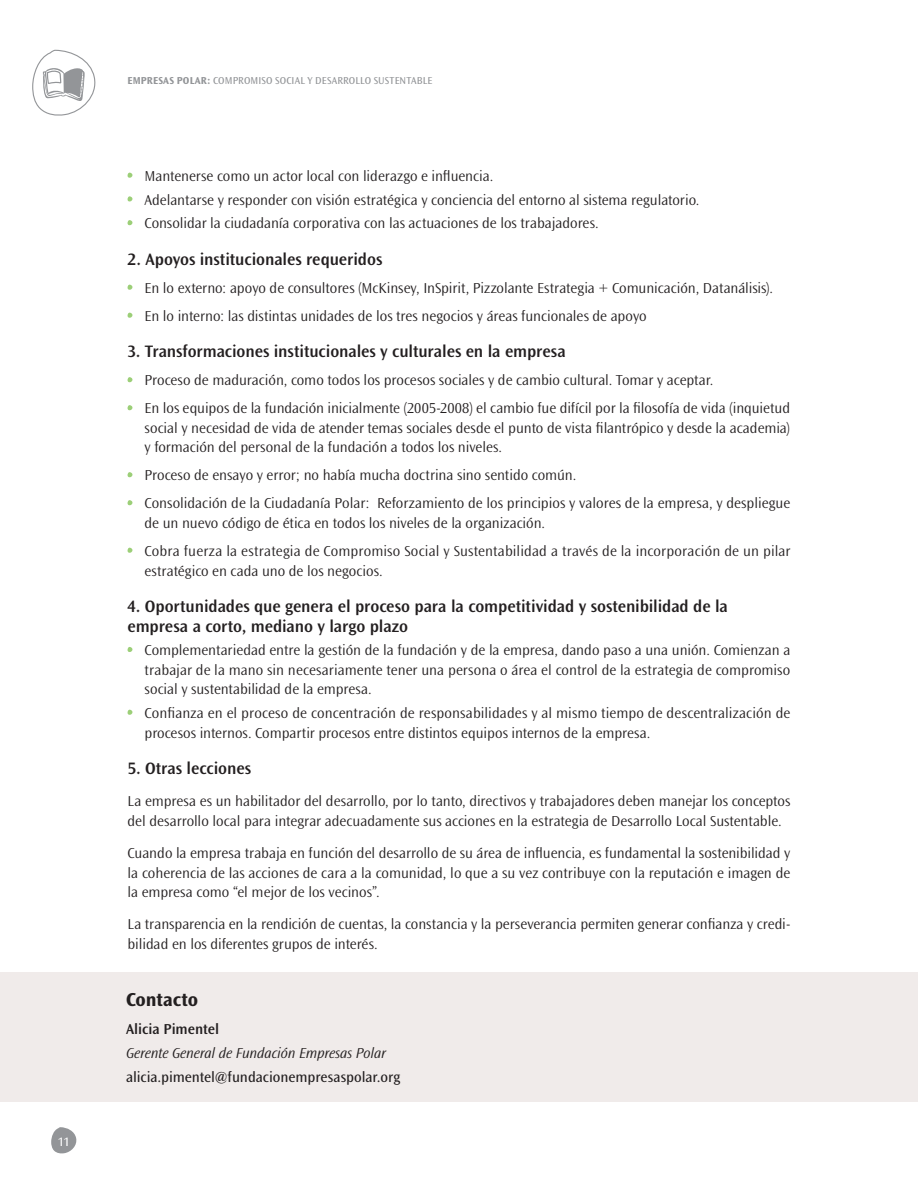
<style>
.page{position:relative;width:918px;height:1188px;background:#fff}
.page>*{position:absolute;margin:0;border:0;box-sizing:border-box;transform-origin:0 0}
.Sub_1{font:700 19.5px "Ocean Sans Std";letter-spacing:-.005em;color:#231f20}
.Sub_2{font:600 17.25px/19.5px "Ocean Sans Std";letter-spacing:-.005em;color:#231f20}
.texto_bullet{font:300 15px/19.5px "Ocean Sans Std";color:#231f20}
.texto{font:300 15px/19.5px "Ocean Sans Std";letter-spacing:-.005em;color:#231f20}
.texto-2{font:15px "Ocean Sans Std";color:#231f20}
.texto-3{font:italic 300 15px "Ocean Sans Std";letter-spacing:-.01em;color:#231f20}
.texto-4{font:600 15px "Ocean Sans Std";color:#231f20}
.t1{font:12.75px "Ocean Sans Std";color:#fff}
.t2{font:10.5px "Ocean Sans Std";letter-spacing:.015em;color:#939598}
.s1{font-weight:700}
</style>
<div class="page">
<svg style="left:51px;top:1127px;width:26px;height:27px"></svg>
<svg style="left:32px;top:49px;width:64px;height:67px"></svg>
<div style="left:0;top:972px;width:918px;height:130px;background:#f0ebea"></div>
<svg style="left:128px;top:173px;width:5px;height:5px"></svg>
<svg style="left:128px;top:196px;width:5px;height:6px"></svg>
<svg style="left:128px;top:220px;width:5px;height:5px"></svg>
<svg style="left:128px;top:285px;width:5px;height:5px"></svg>
<svg style="left:128px;top:313px;width:5px;height:5px"></svg>
<svg style="left:128px;top:377px;width:5px;height:5px"></svg>
<svg style="left:128px;top:405px;width:5px;height:5px"></svg>
<svg style="left:128px;top:472px;width:5px;height:5px"></svg>
<svg style="left:128px;top:500px;width:5px;height:5px"></svg>
<svg style="left:128px;top:548px;width:5px;height:5px"></svg>
<svg style="left:128px;top:647px;width:5px;height:5px"></svg>
<svg style="left:128px;top:710px;width:5px;height:5px"></svg>
<p class="t1" style="left:58px;top:1135px;width:13px">11</p>
<p class="t2" style="left:128px;top:75px;width:306px"><span class="s1">EMPRESAS POLAR:</span> COMPROMISO SOCIAL Y DESARROLLO SUSTENTABLE</p>
<p class="texto_bullet" style="left:145px;top:166px;width:350px">Mantenerse como un actor local con liderazgo e influencia.</p>
<p class="texto_bullet" style="left:145px;top:190px;width:556px">Adelantarse y responder con visión estratégica y conciencia del entorno al sistema regulatorio.</p>
<p class="texto_bullet" style="left:145px;top:214px;width:456px">Consolidar la ciudadanía corporativa con las actuaciones de los trabajadores.</p>
<p class="Sub_2" style="left:128px;top:250px;width:256px">2. Apoyos institucionales requeridos</p>
<p class="texto_bullet" style="left:145px;top:278px;width:630px">En lo externo: apoyo de consultores (McKinsey, InSpirit, Pizzolante Estrategia + Comunicación, Datanálisis).</p>
<p class="texto_bullet" style="left:145px;top:306px;width:504px">En lo interno: las distintas unidades de los tres negocios y áreas funcionales de apoyo</p>
<p class="Sub_2" style="left:128px;top:342px;width:440px">3. Transformaciones institucionales y culturales en la empresa</p>
<p class="texto_bullet" style="left:145px;top:371px;width:570px">Proceso de maduración, como todos los procesos sociales y de cambio cultural. Tomar y aceptar.</p>
<p class="texto_bullet" style="left:145px;top:399px;width:647px;text-align:justify">En los equipos de la fundación inicialmente (2005-2008) el cambio fue difícil por la filosofía de vida (inquietud social y necesidad de vida de atender temas sociales desde el punto de vista filantrópico y desde la academia) y formación del personal de la fundación a todos los niveles.</p>
<p class="texto_bullet" style="left:145px;top:466px;width:433px">Proceso de ensayo y error; no había mucha doctrina sino sentido común.</p>
<p class="texto_bullet" style="left:145px;top:494px;width:647px">Consolidación de la Ciudadanía Polar: Reforzamiento de los principios y valores de la empresa, y despliegue de un nuevo código de ética en todos los niveles de la organización.</p>
<p class="texto_bullet" style="left:145px;top:542px;width:648px">Cobra fuerza la estrategia de Compromiso Social y Sustentabilidad a través de la incorporación de un pilar estratégico en cada uno de los negocios.</p>
<p class="Sub_2" style="left:128px;top:597px;width:602px">4. Oportunidades que genera el proceso para la competitividad y sostenibilidad de la empresa a corto, mediano y largo plazo</p>
<p class="texto_bullet" style="left:145px;top:641px;width:647px;text-align:justify">Complementariedad entre la gestión de la fundación y de la empresa, dando paso a una unión. Comienzan a trabajar de la mano sin necesariamente tener una persona o área el control de la estrategia de compromiso social y sustentabilidad de la empresa.</p>
<p class="texto_bullet" style="left:145px;top:704px;width:647px">Confianza en el proceso de concentración de responsabilidades y al mismo tiempo de descentralización de procesos internos. Compartir procesos entre distintos equipos internos de la empresa.</p>
<p class="Sub_2" style="left:128px;top:759px;width:125px">5. Otras lecciones</p>
<p class="texto" style="left:128px;top:792px;width:664px">La empresa es un habilitador del desarrollo, por lo tanto, directivos y trabajadores deben manejar los conceptos del desarrollo local para integrar adecuadamente sus acciones en la estrategia de Desarrollo Local Sustentable.</p>
<p class="texto" style="left:128px;top:844px;width:664px;text-align:justify">Cuando la empresa trabaja en función del desarrollo de su área de influencia, es fundamental la sostenibilidad y la coherencia de las acciones de cara a la comunidad, lo que a su vez contribuye con la reputación e imagen de la empresa como “el mejor de los vecinos”.</p>
<p class="texto" style="left:128px;top:915px;width:664px">La transparencia en la rendición de cuentas, la constancia y la perseverancia permiten generar confianza y credi&shy;bilidad en los diferentes grupos de interés.</p>
<p class="Sub_1" style="left:126px;top:989px;width:74px">Contacto</p>
<p class="texto-4" style="left:126px;top:1021px;width:95px">Alicia Pimentel</p>
<p class="texto-3" style="left:126px;top:1045px;width:261px">Gerente General de Fundación Empresas Polar</p>
<p class="texto-2" style="left:126px;top:1069px;width:276px">alicia.pimentel@fundacionempresaspolar.org</p>
</div>
